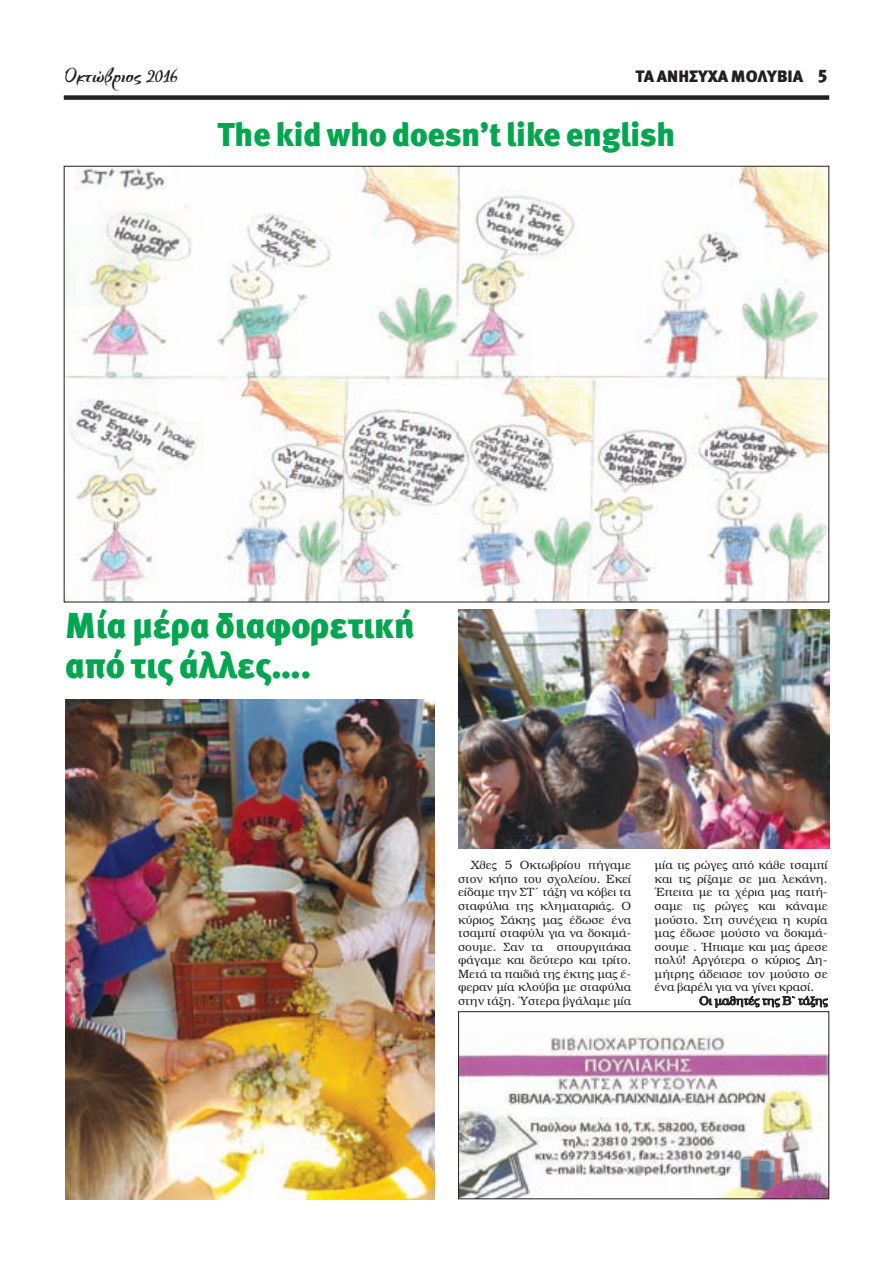
<style>
.page{position:relative;width:893px;height:1263px;background:#fff}
.page>*{position:absolute;margin:0;border:0;box-sizing:border-box;transform-origin:0 0}
.t1{font:36px/40.7px "Meta Black Greek LF";color:#00a54f}
.t2{font:33px "Meta Black Greek LF";color:#00a54f}
.t3{font:700 22.5px "CF Painter";color:#231f20;scale:1.2 1}
.t4{font:16.5px "Meta Black Greek LF";color:#231f20;scale:1.05 1}
.t5{font:12px/13.5px "Acro Book Text";color:#231f20;text-align:justify}
.s1{font-size:18px}
</style>
<div class="page">
<div style="left:64px;top:95px;width:765px;height:5px;background:#231f20"></div>
<img style="left:460px;top:1035px;width:367px;height:162px">
<div style="left:458px;top:1011px;width:371px;height:188px;border:1px solid #231f20"></div>
<img style="left:66px;top:168px;width:761px;height:432px">
<img style="left:65px;top:699px;width:370px;height:500px">
<img style="left:458px;top:609px;width:371px;height:240px">
<h3 class="t3" style="left:65px;top:64px;width:95px">Οκτώβριος 2016</h3>
<h3 class="t4" style="left:636px;top:67px;width:184px">ΤΑ ΑΝΗΣΥΧΑ ΜΟΛΥΒΙΑ <span class="s1">5</span></h3>
<h2 class="t2" style="left:218px;top:116px;width:459px">The kid who doesn’t like english</h2>
<h1 class="t1" style="left:65px;top:605px;width:351px">Μία µέρα διαφορετική από τις άλλες….</h1>
<p class="t5" style="left:458px;top:859px;width:175px;text-indent:13px">Χθες 5 Οκτωβρίου πήγαµε στον κήπο του σχολείου. Εκεί είδαµε την ΣΤ΄ τάξη να κόβει τα σταφύλια της κληµαταριάς. Ο κύριος Σάκης µας έδωσε ένα τσαµπί σταφύλι για να δοκιµά&shy;σουµε. Σαν τα σπουργιτάκια φάγαµε και δεύτερο και τρίτο.<br>Μετά τα παιδιά της έκτης µας έ&shy;φεραν µία κλούβα µε σταφύλια στην τάξη. Ύστερα βγάλαµε µία</p>
<p class="t5" style="left:655px;top:859px;width:175px">µία τις ρώγες από κάθε τσαµπί και τις ρίξαµε σε µια λεκάνη.<br>Έπειτα µε τα χέρια µας πατή&shy;σαµε τις ρώγες και κάναµε µούστο. Στη συνέχεια η κυρία µας έδωσε µούστο να δοκιµά&shy;σουµε . Ήπιαµε και µας άρεσε πολύ! Αργότερα ο κύριος ∆η&shy;µήτρης άδειασε τον µούστο σε ένα βαρέλι για να γίνει κρασί.</p>
<p class="t5" style="left:699px;top:994px;width:130px">Οι µαθητές της Β` τάξης</p>
</div>
